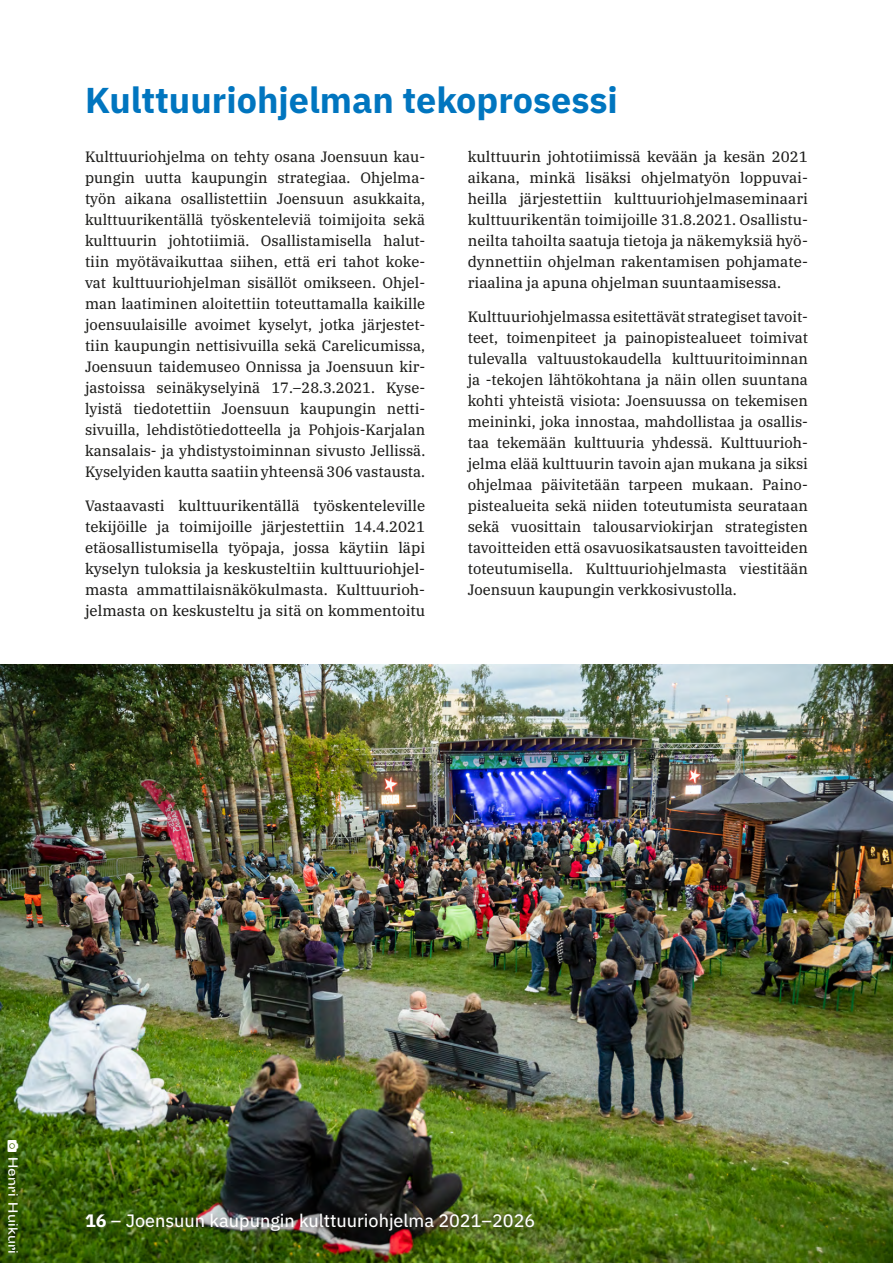
<style>
.page{position:relative;width:893px;height:1263px;background:#fff}
.page>*{position:absolute;margin:0;border:0;box-sizing:border-box;transform-origin:0 0}
.Otsikko{font:700 36px "IBM Plex Sans";color:#0075bf}
.t1{font:18px "IBM Plex Sans Text";color:#fff}
.Leipis{font:15px/21px "IBM Plex Serif Text";color:#1d1d1b;text-align:justify}
._03_Kuvaaja_kirjoitt{font:12px "Sporting Grotesque";letter-spacing:.02em;color:#fff}
.s1{font-family:"IBM Plex Sans";font-weight:700}
</style>
<div class="page">
<img style="left:0;top:664px;width:893px;height:599px">
<div style="left:78px;top:1206px;width:464px;height:33px;background:#1d1d1b;opacity:.8"></div>
<svg style="left:8px;top:1140px;width:10px;height:12px"></svg>
<h2 class="Otsikko" style="left:85px;top:72px;width:534px">Kulttuuriohjelman tekoprosessi</h2>
<p class="Leipis" style="left:85px;top:145px;width:342px">Kulttuuriohjelma on tehty osana Joensuun kau&shy;pungin uutta kaupungin strategiaa. Ohjelma&shy;työn aikana osallistettiin Joensuun asukkaita, kulttuurikentällä työskenteleviä toimijoita sekä kulttuurin johtotiimiä. Osallistamisella halut&shy;tiin myötävaikuttaa siihen, että eri tahot koke&shy;vat kulttuuriohjelman sisällöt omikseen. Ohjel&shy;man laatiminen aloitettiin toteuttamalla kaikille joensuulaisille avoimet kyselyt, jotka järjestet&shy;tiin kaupungin nettisivuilla sekä Carelicumissa, Joensuun taidemuseo Onnissa ja Joensuun kir&shy;jastoissa seinäkyselyinä 17.–28.3.2021. Kyse&shy;lyistä tiedotettiin Joensuun kaupungin netti&shy;sivuilla, lehdistötiedotteella ja Pohjois-Karjalan kansalais- ja yhdistystoiminnan sivusto Jellissä.<br>Kyselyiden kautta saatiin yhteensä 306 vastausta.</p>
<p class="Leipis" style="left:85px;top:493px;width:342px">Vastaavasti kulttuurikentällä työskenteleville tekijöille ja toimijoille järjestettiin 14.4.2021 etäosallistumisella työpaja, jossa käytiin läpi kyselyn tuloksia ja keskusteltiin kulttuuriohjel&shy;masta ammattilaisnäkökulmasta. Kulttuurioh&shy;jelmasta on keskusteltu ja sitä on kommentoitu</p>
<p class="Leipis" style="left:468px;top:145px;width:342px">kulttuurin johtotiimissä kevään ja kesän 2021 aikana, minkä lisäksi ohjelmatyön loppuvai&shy;heilla järjestettiin kulttuuriohjelmaseminaari kulttuurikentän toimijoille 31.8.2021. Osallistu&shy;neilta tahoilta saatuja tietoja ja näkemyksiä hyö&shy;dynnettiin ohjelman rakentamisen pohjamate&shy;riaalina ja apuna ohjelman suuntaamisessa.</p>
<p class="Leipis" style="left:468px;top:304px;width:342px">Kulttuuriohjelmassa esitettävät strategiset tavoit&shy;teet, toimenpiteet ja painopistealueet toimivat tulevalla valtuustokaudella kulttuuritoiminnan ja -tekojen lähtökohtana ja näin ollen suuntana kohti yhteistä visiota: Joensuussa on tekemisen meininki, joka innostaa, mahdollistaa ja osallis&shy;taa tekemään kulttuuria yhdessä. Kulttuurioh&shy;jelma elää kulttuurin tavoin ajan mukana ja siksi ohjelmaa päivitetään tarpeen mukaan. Paino&shy;pistealueita sekä niiden toteutumista seurataan sekä vuosittain talousarviokirjan strategisten tavoitteiden että osavuosikatsausten tavoitteiden toteutumisella. Kulttuuriohjelmasta viestitään Joensuun kaupungin verkkosivustolla.</p>
<p class="_03_Kuvaaja_kirjoitt" style="left:20px;top:1157px;width:98px;rotate:90deg">Henri Huikuri</p>
<p class="t1" style="left:85px;top:1207px;width:452px"><span class="s1">16</span> – Joensuun kaupungin kulttuuriohjelma 2021–2026</p>
</div>
